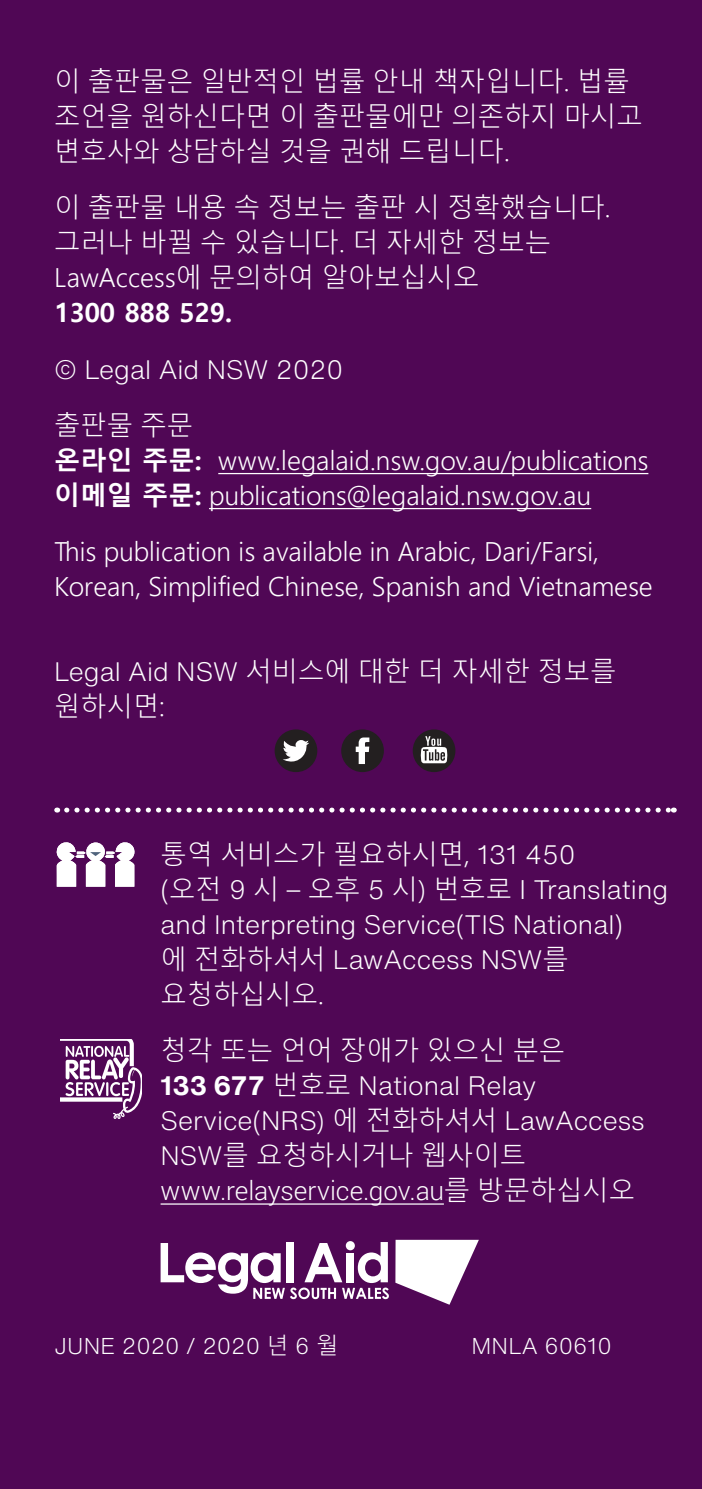
<style>
.page{position:relative;width:702px;height:1489px;background:#fff}
.page>*{position:absolute;margin:0;border:0;box-sizing:border-box;transform-origin:0 0}
.TEXT{font:300 26.25px/35px "Malgun Gothic";color:#fff}
.TEXT-2{font:300 26.25px/35px "Helvetica Now Text";color:#fff}
.TEXT-3{font:300 22.5px "Helvetica Now Text";color:#fff}
.s1{font-weight:700}
.s2{font-family:"Helvetica Now Text"}
.s3{font-family:"Malgun Gothic"}
.s4{font-family:"Helvetica Now Text";font-weight:700}
.s5{font-family:"Roboto"}
</style>
<div class="page">
<div style="left:0;top:0;width:702px;height:1488px;background:#500755"></div>
<hr style="left:218px;top:473px;width:430px;height:1px;background:#fff">
<hr style="left:209px;top:508px;width:382px;height:1px;background:#fff">
<svg style="left:67px;top:807px;width:607px;height:5px"></svg>
<hr style="left:160px;top:1203px;width:284px;height:1px;background:#fff">
<div style="left:341px;top:729px;width:43px;height:43px;background:#231f20;border-radius:50%"></div>
<svg style="left:356px;top:737px;width:13px;height:27px"></svg>
<div style="left:274px;top:729px;width:43px;height:43px;background:#231f20;border-radius:50%"></div>
<svg style="left:283px;top:740px;width:26px;height:22px"></svg>
<div style="left:412px;top:729px;width:43px;height:43px;background:#231f20;border-radius:50%"></div>
<svg style="left:421px;top:736px;width:26px;height:27px"></svg>
<svg style="left:395px;top:1239px;width:84px;height:65px"></svg>
<svg style="left:160px;top:1241px;width:229px;height:57px"></svg>
<svg style="left:56px;top:842px;width:78px;height:44px"></svg>
<svg style="left:60px;top:1039px;width:81px;height:79px"></svg>
<p class="TEXT" style="left:54px;top:64px;width:590px">이 출판물은 일반적인 법률 안내 책자입니다. 법률 조언을 원하신다면 이 출판물에만 의존하지 마시고 변호사와 상담하실 것을 권해 드립니다.</p>
<p class="TEXT" style="left:54px;top:190px;width:558px">이 출판물 내용 속 정보는 출판 시 정확했습니다. 그러나 바뀔 수 있습니다. 더 자세한 정보는<br>LawAccess에 문의하여 알아보십시오<br><span class="s1">1300 888 529.</span></p>
<p class="TEXT-2" style="left:54px;top:351px;width:290px">© Legal Aid NSW 2020</p>
<p class="TEXT" style="left:54px;top:408px;width:595px">출판물 주문<br><span class="s1">온라인 주문:</span> www.legalaid.nsw.gov.au/publications <span class="s1">이메일 주문:</span> publications@legalaid.nsw.gov.au</p>
<p class="TEXT" style="left:54px;top:534px;width:600px">This publication is available in Arabic, Dari/Farsi,<br>Korean, Simplified Chinese, Spanish and Vietnamese</p>
<p class="TEXT" style="left:54px;top:654px;width:563px"><span class="s2">Legal Aid NSW</span> 서비스에 대한 더 자세한 정보를 원하시면:</p>
<p class="TEXT-2" style="left:160px;top:836px;width:509px"><span class="s3">통역 서비스가 필요하시면,</span> 131 450<br>(<span class="s3">오전</span> 9 <span class="s3">시 – 오후</span> 5 <span class="s3">시) 번호로 I</span> Translating and Interpreting Service(TIS National)<br><span class="s3">에 전화하셔서</span> LawAccess NSW<span class="s3">를 요청하십시오.</span></p>
<p class="TEXT" style="left:160px;top:1033px;width:485px">청각 또는 언어 장애가 있으신 분은<br><span class="s4">133 677</span> 번호로 <span class="s2">National Relay<br>Service(NRS</span>) 에 전화하셔서 <span class="s2">LawAccess<br>NSW</span>를 요청하시거나 웹사이트 <span class="s5">www.relayservice.gov.au</span>를 방문하십시오</p>
<p class="TEXT-3" style="left:54px;top:1328px;width:286px">JUNE 2020 / 2020 <span class="s3">년</span> 6 <span class="s3">월</span></p>
<p class="TEXT-3" style="left:471px;top:1328px;width:142px">MNLA 60610</p>
</div>
